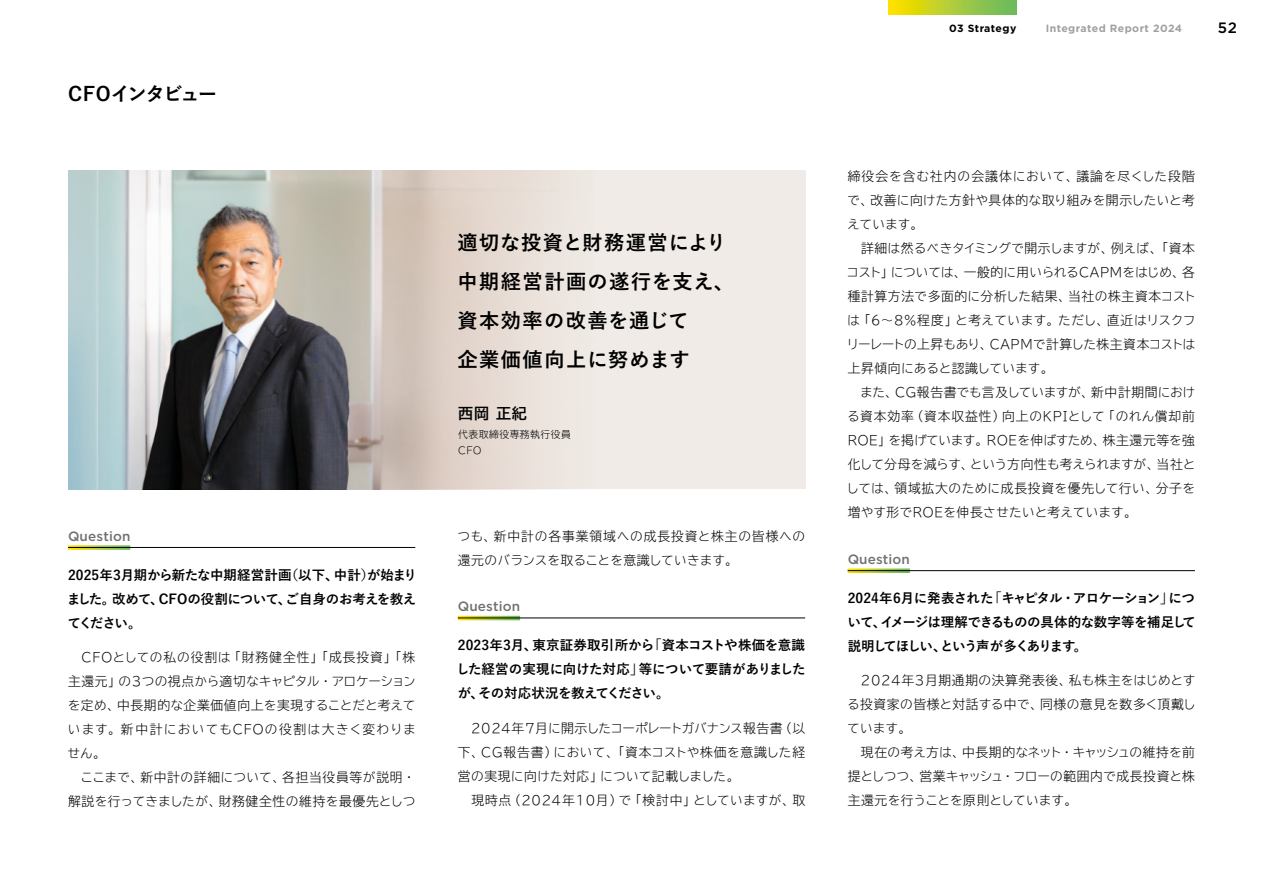
<style>
.page{position:relative;width:1263px;height:893px;background:#fff}
.page>*{position:absolute;margin:0;border:0;box-sizing:border-box;transform-origin:0 0}
.t1{font:700 20.25px/39px "Yu Go Pr 6 N";letter-spacing:.065em;color:#000}
.t2{font:700 19.5px "Yu Go Pr 6 N";letter-spacing:-.085em;color:#000}
.t3{font:700 15px "Tsutawaru Go Std";color:#000}
.t4{font:500 15px "Gotham";color:#000}
.t5{font:700 13.5px/24px "Yu Go Pr 6 N";letter-spacing:-.035em;color:#000;text-align:justify}
.t6{font:500 13.5px "Gotham";letter-spacing:.01em;color:#727171}
.t7{font:300 12.75px/24px "Tsutawaru Go Std Super";letter-spacing:.03em;color:#000}
.t8{font:700 10.5px "Gotham";letter-spacing:.045em;color:#9fa0a0}
.t9{font:700 10.5px "Gotham";letter-spacing:.04em;color:#000}
.t10{font:300 9.75px/16.5px "Tsutawaru Go Std Super";letter-spacing:.055em;color:#000}
</style>
<div class="page">
<svg style="left:889px;top:0;width:127px;height:15px;background:#b1cc31"></svg>
<div style="left:68px;top:170px;width:737px;height:319px;background:#f0ebe6"></div>
<img style="left:68px;top:170px;width:491px;height:319px">
<svg style="left:68px;top:545px;width:62px;height:5px"></svg>
<hr style="left:68px;top:547px;width:347px;height:1px;background:#000">
<svg style="left:458px;top:616px;width:62px;height:4px"></svg>
<hr style="left:458px;top:618px;width:347px;height:1px;background:#000">
<svg style="left:848px;top:568px;width:62px;height:5px"></svg>
<hr style="left:848px;top:570px;width:347px;height:1px;background:#000">
<h2 class="t2" style="left:68px;top:83px;width:151px">CFOインタビュー</h2>
<p class="t6" style="left:68px;top:527px;width:64px">Question</p>
<p class="t5" style="left:67px;top:563px;width:351px">2025年3月期から新たな中期経営計画（以下、中計）が始まりました。改めて、CFOの役割について、ご自身のお考えを教えてください。</p>
<p class="t7" style="left:68px;top:645px;width:350px">　CFOとしての私の役割は「財務健全性」「成長投資」「株主還元」の3つの視点から適切なキャピタル・アロケーションを定め、中長期的な企業価値向上を実現することだと考えています。新中計においてもCFOの役割は大きく変わりません。<br>　ここまで、新中計の詳細について、各担当役員等が説明・解説を行ってきましたが、財務健全性の維持を最優先としつ</p>
<p class="t9" style="left:949px;top:22px;width:69px">03 Strategy</p>
<p class="t8" style="left:1046px;top:22px;width:138px">Integrated Report 2024</p>
<p class="t4" style="left:1218px;top:18px;width:21px">52</p>
<h1 class="t1" style="left:457px;top:224px;width:278px">適切な投資と財務運営により中期経営計画の遂行を支え、資本効率の改善を通じて<br>企業価値向上に努めます</h1>
<p class="t3" style="left:458px;top:401px;width:70px">西岡 正紀</p>
<p class="t10" style="left:458px;top:426px;width:114px">代表取締役専務執行役員<br>CFO</p>
<p class="t7" style="left:458px;top:523px;width:349px">つも、新中計の各事業領域への成長投資と株主の皆様への還元のバランスを取ることを意識していきます。</p>
<p class="t6" style="left:458px;top:597px;width:64px">Question</p>
<p class="t5" style="left:456px;top:633px;width:351px">2023年3月、東京証券取引所から「資本コストや株価を意識した経営の実現に向けた対応」等について要請がありましたが、その対応状況を教えてください。</p>
<p class="t7" style="left:458px;top:715px;width:349px">　2024年7月に開示したコーポレートガバナンス報告書（以下、CG報告書）において、「資本コストや株価を意識した経営の実現に向けた対応」について記載しました。<br>　現時点（2024年10月）で「検討中」としていますが、取</p>
<p class="t7" style="left:846px;top:164px;width:351px">締役会を含む社内の会議体において、議論を尽くした段階で、改善に向けた方針や具体的な取り組みを開示したいと考えています。<br>　詳細は然るべきタイミングで開示しますが、例えば、「資本コスト」については、一般的に用いられるCAPMをはじめ、各種計算方法で多面的に分析した結果、当社の株主資本コストは「6～8%程度」と考えています。ただし、直近はリスクフリーレートの上昇もあり、CAPMで計算した株主資本コストは上昇傾向にあると認識しています。<br>　また、CG報告書でも言及していますが、新中計期間における資本効率（資本収益性）向上のKPIとして「のれん償却前<br>ROE」を掲げています。ROEを伸ばすため、株主還元等を強化して分母を減らす、という方向性も考えられますが、当社としては、領域拡大のために成長投資を優先して行い、分子を増やす形でROEを伸長させたいと考えています。</p>
<p class="t6" style="left:848px;top:550px;width:64px">Question</p>
<p class="t5" style="left:847px;top:586px;width:350px">2024年6月に発表された「キャピタル・アロケーション」について、イメージは理解できるものの具体的な数字等を補足して説明してほしい、という声が多くあります。</p>
<p class="t7" style="left:847px;top:668px;width:350px">　2024年3月期通期の決算発表後、私も株主をはじめとする投資家の皆様と対話する中で、同様の意見を数多く頂戴しています。<br>　現在の考え方は、中長期的なネット・キャッシュの維持を前提としつつ、営業キャッシュ・フローの範囲内で成長投資と株主還元を行うことを原則としています。</p>
</div>
